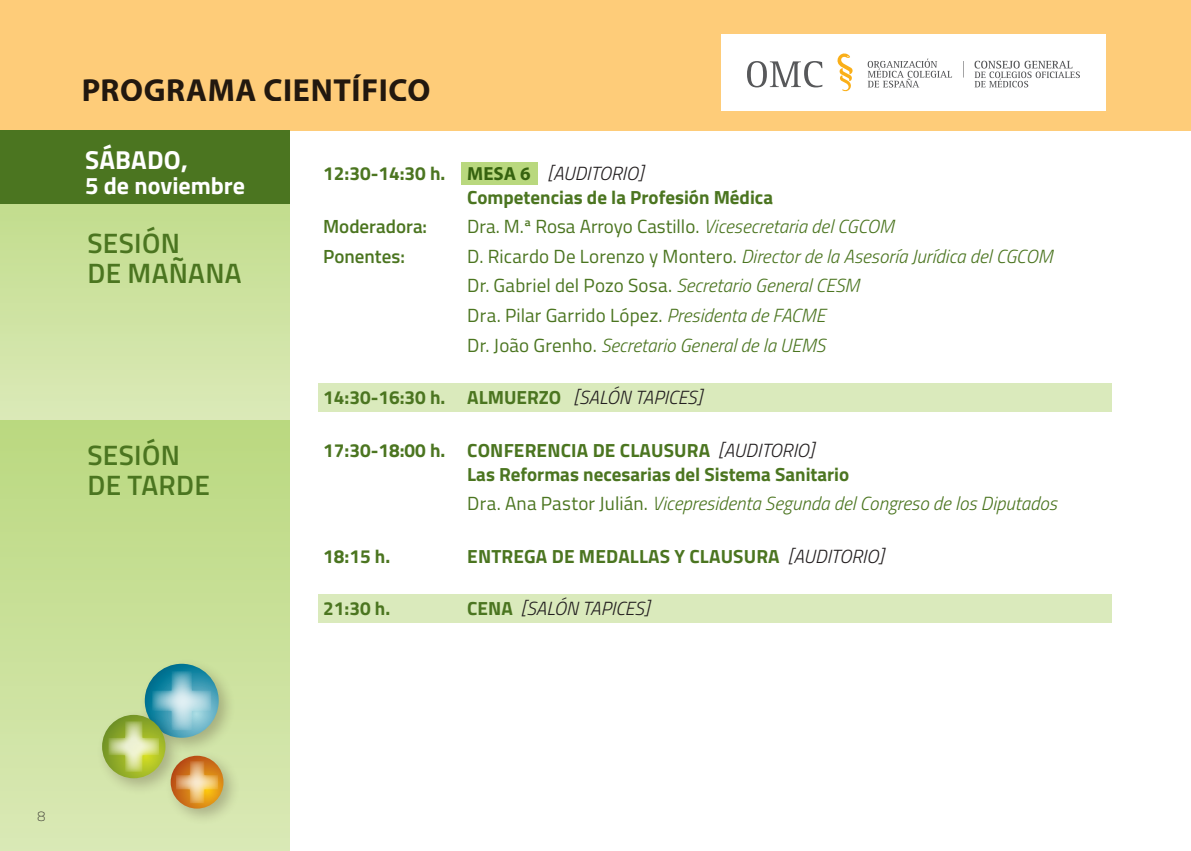
<style>
.page{position:relative;width:1191px;height:851px;background:#fff}
.page>*{position:absolute;margin:0;border:0;box-sizing:border-box;transform-origin:0 0}
.t1{font:700 32px "Myriad Pro";letter-spacing:.02em;color:#231f20}
.t2{font:600 28px/30px "Titillium Web";letter-spacing:.01em;color:#4b7520}
.t3{font:700 26px "Titillium Web";letter-spacing:.01em;color:#fff}
.t4{font:700 24px "Titillium Web";color:#fff}
.t5{font:italic 300 19px/29.6px "Titillium Web";color:#4b7520}
.t6{font:700 19px/24px "Titillium Web";color:#4b7520}
.t7{font:19px "Titillium Web";color:#4b7520}
.t8{font:600 19px "Titillium Web";color:#4b7520}
.t9{font:italic 300 19px "Titillium Web";color:#231f20}
.t10{font:100 14px "Titillium Web";color:#231f20}
.s1{font-family:"Myriad Pro"}
.s2{font-weight:300;font-style:italic;color:#231f20}
.s3{font-weight:300;font-style:italic}
.s4{font-weight:400;font-style:normal}
.s5{font-weight:700;font-style:normal;color:#4b7520}
</style>
<div class="page">
<div style="left:0;top:0;width:1191px;height:130px;background:#fecc79"></div>
<div style="left:317px;top:594px;width:794px;height:28px;background:#daeabc"></div>
<div style="left:317px;top:383px;width:794px;height:28px;background:#daeabc"></div>
<div style="left:0;top:417px;width:289px;height:433px;background:linear-gradient(to bottom,#bad87f,#d9e9b5)"></div>
<svg style="left:0;top:204px;width:289px;height:216px;background:#cee3a2"></svg>
<div style="left:0;top:130px;width:289px;height:74px;background:#4b7520"></div>
<div style="left:461px;top:162px;width:77px;height:22px;background:#b9d87e"></div>
<div style="left:164px;top:749px;width:77px;height:76px;background:#1b0000;opacity:.23"></div>
<svg style="left:171px;top:755px;width:52px;height:53px"></svg>
<div style="left:138px;top:657px;width:98px;height:98px;background:#1b0000;opacity:.23"></div>
<svg style="left:145px;top:663px;width:74px;height:74px"></svg>
<div style="left:96px;top:708px;width:87px;height:87px;background:#d0e4a7"></div>
<svg style="left:102px;top:714px;width:63px;height:64px"></svg>
<img style="left:108px;top:671px;width:110px;height:132px">
<div style="left:721px;top:34px;width:385px;height:77px;background:#fff"></div>
<svg style="left:747px;top:53px;width:333px;height:39px"></svg>
<h1 class="t1" style="left:81px;top:69px;width:350px">PROGRAMA CIENTÍFICO</h1>
<h3 class="t3" style="left:85px;top:140px;width:104px">SÁBADO,</h3>
<p class="t4" style="left:85px;top:167px;width:162px">5 de noviembre</p>
<h2 class="t2" style="left:87px;top:227px;width:156px">SESIÓN<br>DE MAÑANA</h2>
<h2 class="t2" style="left:87px;top:439px;width:124px">SESIÓN<br>DE TARDE</h2>
<p class="t6" style="left:467px;top:161px;width:307px;text-indent:-144px">12:30-14:30 h. <span class="s1">MESA 6</span> <span class="s2">[AUDITORIO]<br></span>Competencias de la Profesión Médica</p>
<p class="t8" style="left:323px;top:212px;width:105px">Moderadora:</p>
<p class="t7" style="left:467px;top:212px;width:428px">Dra. M.ª Rosa Arroyo Castillo. <span class="s3">Vicesecretaria del CGCOM</span></p>
<p class="t8" style="left:323px;top:242px;width:83px">Ponentes:</p>
<p class="t5" style="left:467px;top:240px;width:586px"><span class="s4">D. Ricardo De Lorenzo y Montero.</span> Director de la Asesoría Jurídica del CGCOM <span class="s4">Dr. Gabriel del Pozo Sosa.</span> Secretario General CESM<br><span class="s4">Dra. Pilar Garrido López.</span> Presidenta de FACME<br><span class="s4">Dr. João Grenho.</span> Secretario General de la UEMS</p>
<p class="t6" style="left:323px;top:384px;width:380px">14:30-16:30 h. ALMUERZO <span class="s2">[SALÓN TAPICES]</span></p>
<p class="t6" style="left:467px;top:437px;width:383px;text-indent:-144px">17:30-18:00 h. CONFERENCIA DE CLAUSURA <span class="s2">[AUDITORIO]<br></span>Las Reformas necesarias del Sistema Sanitario</p>
<p class="t5" style="left:467px;top:488px;width:591px"><span class="s4">Dra. Ana Pastor Julián.</span> Vicepresidenta Segunda del Congreso de los Diputados</p>
<p class="t6" style="left:323px;top:543px;width:68px">18:15 h.</p>
<p class="t6" style="left:467px;top:543px;width:418px">ENTREGA DE MEDALLAS Y CLAUSURA <span class="s2">[AUDITORIO]</span></p>
<p class="t6" style="left:323px;top:595px;width:68px">21:30 h.</p>
<p class="t9" style="left:467px;top:594px;width:184px"><span class="s5">CENA</span> [SALÓN TAPICES]</p>
<p class="t10" style="left:38px;top:806px;width:9px">8</p>
</div>
